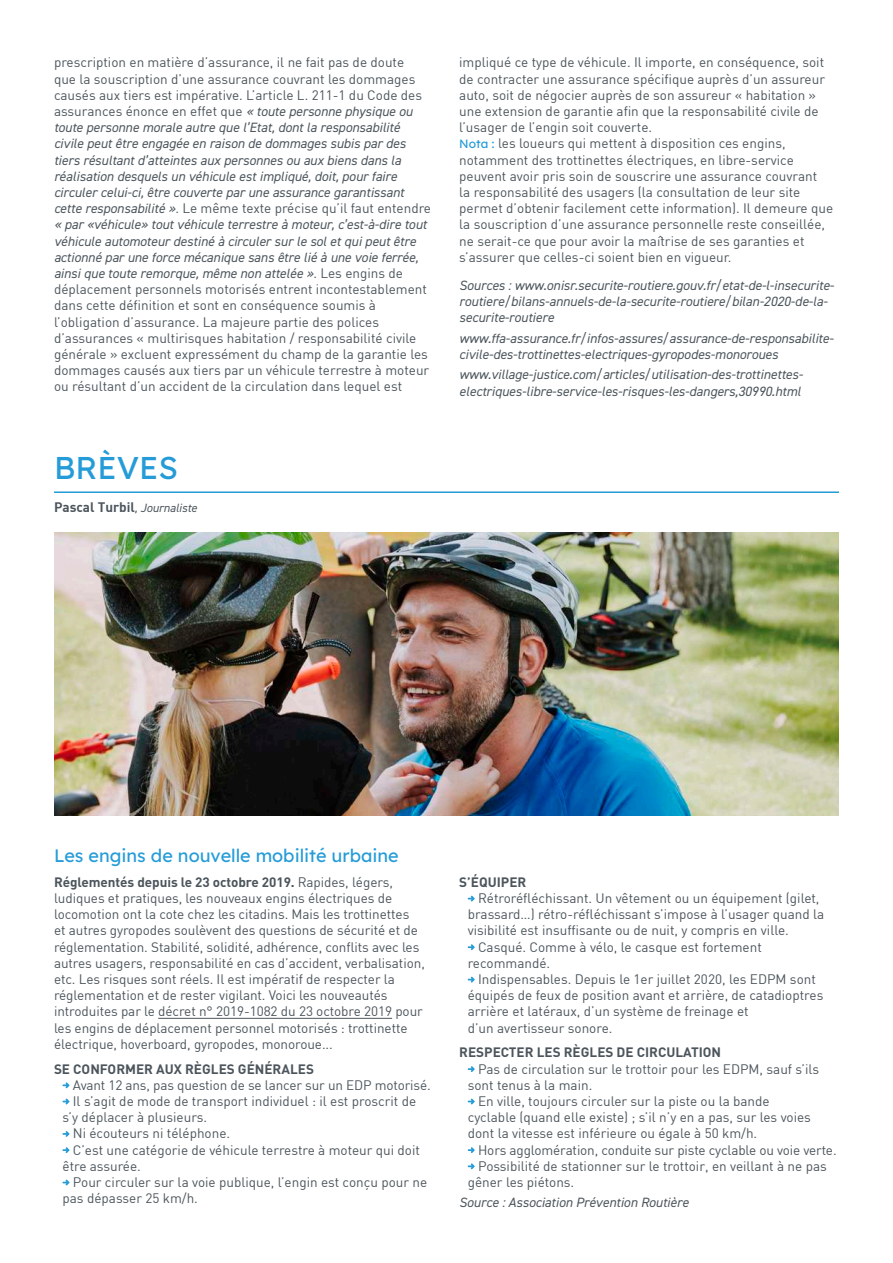
<style>
.page{position:relative;width:893px;height:1263px;background:#fff}
.page>*{position:absolute;margin:0;border:0;box-sizing:border-box;transform-origin:0 0}
.t1{font:31.5px "Lexend Deca";color:#259cd8}
.t2{font:18px "Lexend Deca";color:#259cd8}
.t3{font:13.5px/16.2px "DIN";color:#4c555c}
.t4{font:italic 13.5px/16.2px "DIN2014";color:#4c555c}
.t5{font:700 13.5px "DIN";color:#4c555c}
.t6{font:13.5px "DIN Bold";color:#4c555c}
.s1{font-family:"DIN2014";font-style:italic}
.s2{font-family:"DIN";font-style:normal}
.s3{font-family:"DIN2014";font-style:italic;font-size:12px}
.s4{font-family:"Lexend Deca";font-size:12px;color:#259cd8}
.s5{font-weight:700}
</style>
<div class="page">
<hr style="left:158px;top:1018px;width:234px;height:1px;background:#4c555c">
<svg style="left:63px;top:1082px;width:6px;height:6px"></svg>
<svg style="left:63px;top:1099px;width:6px;height:5px"></svg>
<svg style="left:63px;top:1131px;width:6px;height:6px"></svg>
<svg style="left:63px;top:1147px;width:6px;height:6px"></svg>
<svg style="left:63px;top:1180px;width:6px;height:5px"></svg>
<svg style="left:468px;top:896px;width:7px;height:5px"></svg>
<svg style="left:468px;top:944px;width:7px;height:6px"></svg>
<svg style="left:468px;top:977px;width:7px;height:5px"></svg>
<svg style="left:468px;top:1066px;width:7px;height:6px"></svg>
<svg style="left:468px;top:1099px;width:7px;height:5px"></svg>
<svg style="left:468px;top:1147px;width:7px;height:6px"></svg>
<svg style="left:468px;top:1163px;width:7px;height:6px"></svg>
<hr style="left:54px;top:491px;width:785px;height:2px;background:#259cd8">
<img style="left:54px;top:532px;width:785px;height:283px">
<p class="t3" style="left:54px;top:54px;width:370px">prescription en matière d’assurance, il ne fait pas de doute que la souscription d’une assurance couvrant les dommages causés aux tiers est impérative. L’article L. 211-1 du Code des assurances énonce en effet que <span class="s1">« toute personne physique ou</span></p>
<p class="t4" style="left:54px;top:119px;width:353px">toute personne morale autre que l’Etat, dont la responsabilité civile peut être engagée en raison de dommages subis par des tiers résultant d’atteintes aux personnes ou aux biens dans la réalisation desquels un véhicule est impliqué, doit, pour faire circuler celui-ci, être couverte par une assurance garantissant</p>
<p class="t3" style="left:54px;top:200px;width:379px"><span class="s1">cette responsabilité »</span>. Le même texte précise qu’il faut entendre</p>
<p class="t4" style="left:54px;top:216px;width:374px">« par «véhicule» tout véhicule terrestre à moteur, c’est-à-dire tout véhicule automoteur destiné à circuler sur le sol et qui peut être actionné par une force mécanique sans être lié à une voie ferrée, ainsi que toute remorque, même non attelée »<span class="s2">. Les engins de</span></p>
<p class="t3" style="left:54px;top:281px;width:377px">déplacement personnels motorisés entrent incontestablement dans cette définition et sont en conséquence soumis à l’obligation d’assurance. La majeure partie des polices d’assurances « multirisques habitation / responsabilité civile générale » excluent expressément du champ de la garantie les dommages causés aux tiers par un véhicule terrestre à moteur ou résultant d’un accident de la circulation dans lequel est</p>
<h1 class="t1" style="left:54px;top:441px;width:126px">BRÈVES</h1>
<p class="t6" style="left:54px;top:498px;width:145px">Pascal Turbil<span class="s3">, Journaliste</span></p>
<p class="t3" style="left:459px;top:54px;width:375px">impliqué ce type de véhicule. Il importe, en conséquence, soit de contracter une assurance spécifique auprès d’un assureur auto, soit de négocier auprès de son assureur « habitation » une extension de garantie afin que la responsabilité civile de l’usager de l’engin soit couverte.<br><span class="s4">Nota :</span> les loueurs qui mettent à disposition ces engins, notamment des trottinettes électriques, en libre-service peuvent avoir pris soin de souscrire une assurance couvrant<br>la responsabilité des usagers (la consultation de leur site permet d’obtenir facilement cette information). Il demeure que la souscription d’une assurance personnelle reste conseillée, ne serait-ce que pour avoir la maîtrise de ses garanties et s’assurer que celles-ci soient bien en vigueur.</p>
<p class="t4" style="left:459px;top:277px;width:376px">Sources : www.onisr.securite-routiere.gouv.fr/etat-de-l-insecurite&shy;routiere/bilans-annuels-de-la-securite-routiere/bilan-2020-de-la&shy;securite-routiere</p>
<p class="t4" style="left:459px;top:330px;width:376px">www.ffa-assurance.fr/infos-assures/assurance-de-responsabilite&shy;civile-des-trottinettes-electriques-gyropodes-monoroues</p>
<p class="t4" style="left:459px;top:366px;width:345px">www.village-justice.com/articles/utilisation-des-trottinettes&shy;electriques-libre-service-les-risques-les-dangers,30990.html</p>
<h2 class="t2" style="left:54px;top:841px;width:346px">Les engins de nouvelle mobilité urbaine</h2>
<p class="t3" style="left:54px;top:873px;width:372px"><span class="s5">Réglementés depuis le 23 octobre 2019.</span> Rapides, légers, ludiques et pratiques, les nouveaux engins électriques de locomotion ont la cote chez les citadins. Mais les trottinettes<br>et autres gyropodes soulèvent des questions de sécurité et de réglementation. Stabilité, solidité, adhérence, conflits avec les autres usagers, responsabilité en cas d’accident, verbalisation, etc. Les risques sont réels. Il est impératif de respecter la réglementation et de rester vigilant. Voici les nouveautés introduites par le décret n° 2019-1082 du 23 octobre 2019 pour les engins de déplacement personnel motorisés : trottinette électrique, hoverboard, gyropodes, monoroue...</p>
<p class="t5" style="left:54px;top:1060px;width:261px">SE CONFORMER AUX RÈGLES GÉNÉRALES</p>
<p class="t3" style="left:73px;top:1076px;width:359px">Avant 12 ans, pas question de se lancer sur un EDP motorisé.</p>
<p class="t3" style="left:73px;top:1093px;width:345px">Il s’agit de mode de transport individuel : il est proscrit de</p>
<p class="t3" style="left:63px;top:1109px;width:146px">s’y déplacer à plusieurs.</p>
<p class="t3" style="left:73px;top:1125px;width:159px">Ni écouteurs ni téléphone.</p>
<p class="t3" style="left:73px;top:1141px;width:349px">C’est une catégorie de véhicule terrestre à moteur qui doit</p>
<p class="t3" style="left:63px;top:1157px;width:80px">être assurée.</p>
<p class="t3" style="left:73px;top:1174px;width:356px">Pour circuler sur la voie publique, l’engin est conçu pour ne</p>
<p class="t3" style="left:63px;top:1190px;width:137px">pas dépasser 25 km/h.</p>
<p class="t5" style="left:459px;top:873px;width:69px">S’ÉQUIPER</p>
<p class="t3" style="left:478px;top:890px;width:343px">Rétroréfléchissant. Un vêtement ou un équipement (gilet,</p>
<p class="t3" style="left:468px;top:906px;width:358px">brassard…) rétro-réfléchissant s’impose à l’usager quand la</p>
<p class="t3" style="left:468px;top:922px;width:323px">visibilité est insuffisante ou de nuit, y compris en ville.</p>
<p class="t3" style="left:478px;top:938px;width:285px">Casqué. Comme à vélo, le casque est fortement</p>
<p class="t3" style="left:468px;top:954px;width:84px">recommandé.</p>
<p class="t3" style="left:478px;top:971px;width:339px">Indispensables. Depuis le 1er juillet 2020, les EDPM sont</p>
<p class="t3" style="left:468px;top:987px;width:357px">équipés de feux de position avant et arrière, de catadioptres</p>
<p class="t3" style="left:468px;top:1003px;width:282px">arrière et latéraux, d’un système de freinage et</p>
<p class="t3" style="left:468px;top:1019px;width:146px">d’un avertisseur sonore.</p>
<p class="t5" style="left:459px;top:1044px;width:263px">RESPECTER LES RÈGLES DE CIRCULATION</p>
<p class="t3" style="left:478px;top:1060px;width:343px">Pas de circulation sur le trottoir pour les EDPM, sauf s’ils</p>
<p class="t3" style="left:468px;top:1076px;width:126px">sont tenus à la main.</p>
<p class="t3" style="left:478px;top:1093px;width:293px">En ville, toujours circuler sur la piste ou la bande</p>
<p class="t3" style="left:468px;top:1109px;width:345px">cyclable (quand elle existe) ; s’il n’y en a pas, sur les voies</p>
<p class="t3" style="left:468px;top:1125px;width:291px">dont la vitesse est inférieure ou égale à 50 km/h.</p>
<p class="t3" style="left:478px;top:1141px;width:360px">Hors agglomération, conduite sur piste cyclable ou voie verte.</p>
<p class="t3" style="left:478px;top:1157px;width:350px">Possibilité de stationner sur le trottoir, en veillant à ne pas</p>
<p class="t3" style="left:468px;top:1174px;width:108px">gêner les piétons.</p>
<p class="t4" style="left:459px;top:1194px;width:231px">Source : Association Prévention Routière</p>
</div>
